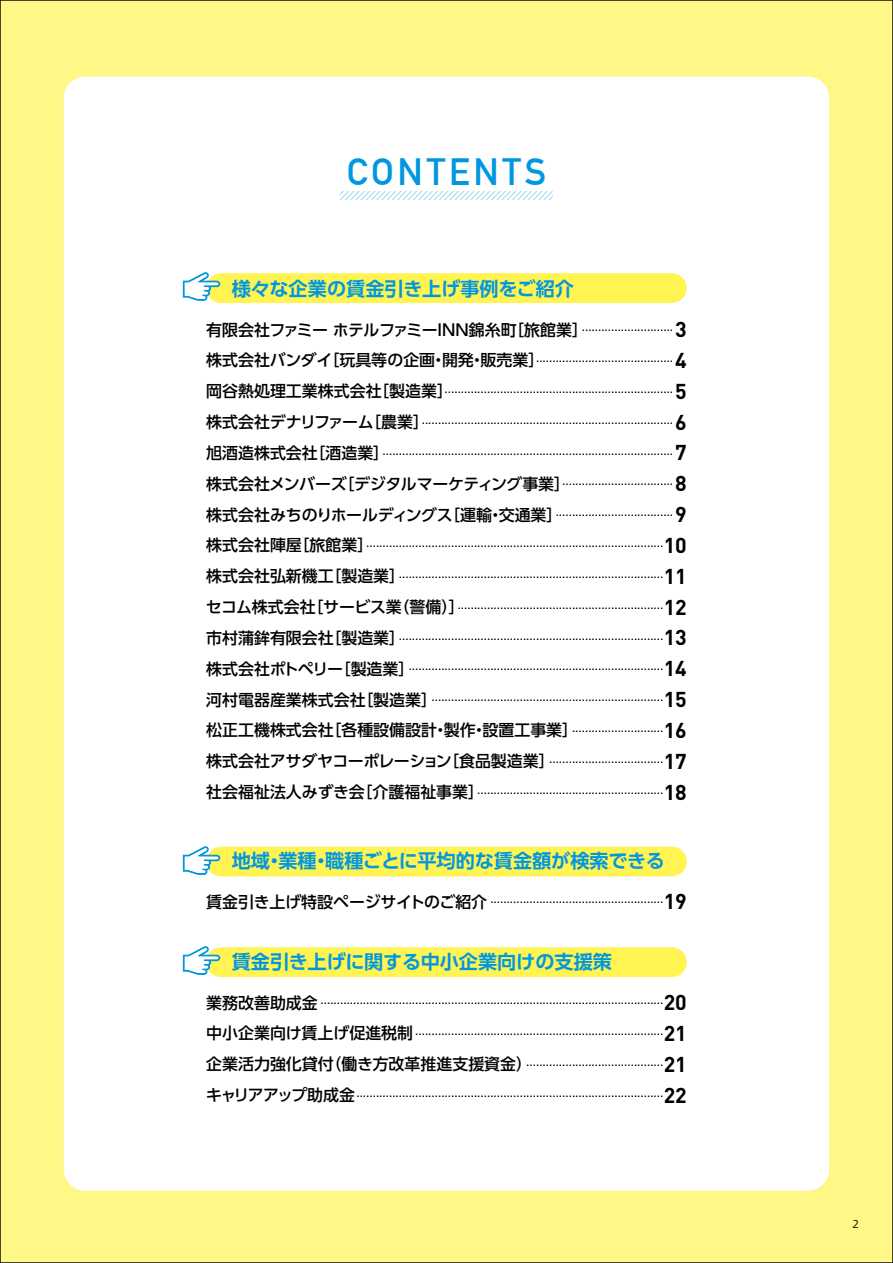
<style>
.page{position:relative;width:893px;height:1263px;background:#fff786}
.page>*{position:absolute;margin:0;border:0;box-sizing:border-box;transform-origin:0 0}
.t1{font:700 37.2px "DIN Alternate";letter-spacing:.1em;color:#0097e0}
.t2{font:700 19.2px "UD Shin Go Pro De";color:#0097e0}
.t3{font:300 12.75px "UD Shin Go Pro";color:#000}
.t4{font:10.65px "Hiragino UD Sans Std W3";color:#000}
.s1{font-weight:500;font-size:15.9px}
.s2{font-family:"DIN";font-weight:700;font-size:21.3px}
</style>
<div class="page">
<div style="left:64px;top:77px;width:765px;height:1114px;background:#fff;border-radius:21px"></div>
<svg style="left:340px;top:191px;width:213px;height:9px"></svg>
<div style="left:206px;top:273px;width:481px;height:30px;background:#fff452;border-radius:15px"></div>
<div style="left:206px;top:847px;width:481px;height:29px;background:#fff452;border-radius:15px"></div>
<div style="left:206px;top:947px;width:481px;height:30px;background:#fff452;border-radius:15px"></div>
<svg style="left:183px;top:846px;width:37px;height:29px"></svg>
<svg style="left:183px;top:272px;width:37px;height:29px"></svg>
<svg style="left:183px;top:946px;width:37px;height:29px"></svg>
<h1 class="t1" style="left:347px;top:144px;width:201px">CONTENTS</h1>
<h2 class="t2" style="left:232px;top:273px;width:344px">様々な企業の賃金引き上げ事例をご紹介</h2>
<p class="t3" style="left:206px;top:316px;width:482px"><span class="s1">有限会社ファミー ホテルファミーINN錦糸町［旅館業］</span>.............................<span class="s2">3</span></p>
<p class="t3" style="left:206px;top:347px;width:482px"><span class="s1">株式会社バンダイ［玩具等の企画・開発・販売業］</span>..........................................<span class="s2">4</span></p>
<p class="t3" style="left:206px;top:378px;width:482px"><span class="s1">岡谷熱処理工業株式会社［製造業］</span>......................................................................<span class="s2">5</span></p>
<p class="t3" style="left:206px;top:409px;width:482px"><span class="s1">株式会社デナリファーム［農業］</span>..............................................................................<span class="s2">6</span></p>
<p class="t3" style="left:206px;top:439px;width:482px"><span class="s1">旭酒造株式会社［酒造業］</span>..........................................................................................<span class="s2">7</span></p>
<p class="t3" style="left:206px;top:470px;width:482px"><span class="s1">株式会社メンバーズ［デジタルマーケティング事業］</span>...................................<span class="s2">8</span></p>
<p class="t3" style="left:206px;top:501px;width:482px"><span class="s1">株式会社みちのりホールディングス［運輸・交通業］</span>.....................................<span class="s2">9</span></p>
<p class="t3" style="left:206px;top:532px;width:482px"><span class="s1">株式会社陣屋［旅館業］</span>............................................................................................<span class="s2">10</span></p>
<p class="t3" style="left:206px;top:563px;width:482px"><span class="s1">株式会社弘新機工［製造業］</span>..................................................................................<span class="s2">11</span></p>
<p class="t3" style="left:206px;top:593px;width:482px"><span class="s1">セコム株式会社［サービス業（警備）］</span>................................................................<span class="s2">12</span></p>
<p class="t3" style="left:206px;top:624px;width:482px"><span class="s1">市村蒲鉾有限会社［製造業］</span>..................................................................................<span class="s2">13</span></p>
<p class="t3" style="left:206px;top:655px;width:482px"><span class="s1">株式会社ポトペリー［製造業］</span>...............................................................................<span class="s2">14</span></p>
<p class="t3" style="left:206px;top:686px;width:482px"><span class="s1">河村電器産業株式会社［製造業］</span>........................................................................<span class="s2">15</span></p>
<p class="t3" style="left:206px;top:717px;width:482px"><span class="s1">松正工機株式会社［各種設備設計・製作・設置工事業］</span>.............................<span class="s2">16</span></p>
<p class="t3" style="left:206px;top:748px;width:482px"><span class="s1">株式会社アサダヤコーポレーション［食品製造業］</span>....................................<span class="s2">17</span></p>
<p class="t3" style="left:206px;top:778px;width:482px"><span class="s1">社会福祉法人みずき会［介護福祉事業］</span>..........................................................<span class="s2">18</span></p>
<h2 class="t2" style="left:232px;top:845px;width:435px">地域・業種・職種ごとに平均的な賃金額が検索できる</h2>
<p class="t3" style="left:206px;top:888px;width:482px"><span class="s1">賃金引き上げ特設ページサイトのご紹介</span>......................................................<span class="s2">19</span></p>
<h2 class="t2" style="left:232px;top:946px;width:382px">賃金引き上げに関する中小企業向けの支援策</h2>
<p class="t3" style="left:206px;top:989px;width:482px"><span class="s1">業務改善助成金</span>..........................................................................................................<span class="s2">20</span></p>
<p class="t3" style="left:206px;top:1020px;width:482px"><span class="s1">中小企業向け賃上げ促進税制</span>.............................................................................<span class="s2">21</span></p>
<p class="t3" style="left:206px;top:1051px;width:482px"><span class="s1">企業活力強化貸付（働き方改革推進支援資金）</span>...........................................<span class="s2">21</span></p>
<p class="t3" style="left:206px;top:1081px;width:482px"><span class="s1">キャリアアップ助成金</span>...............................................................................................<span class="s2">22</span></p>
<p class="t4" style="left:852px;top:1215px;width:8px">2</p>
</div>
